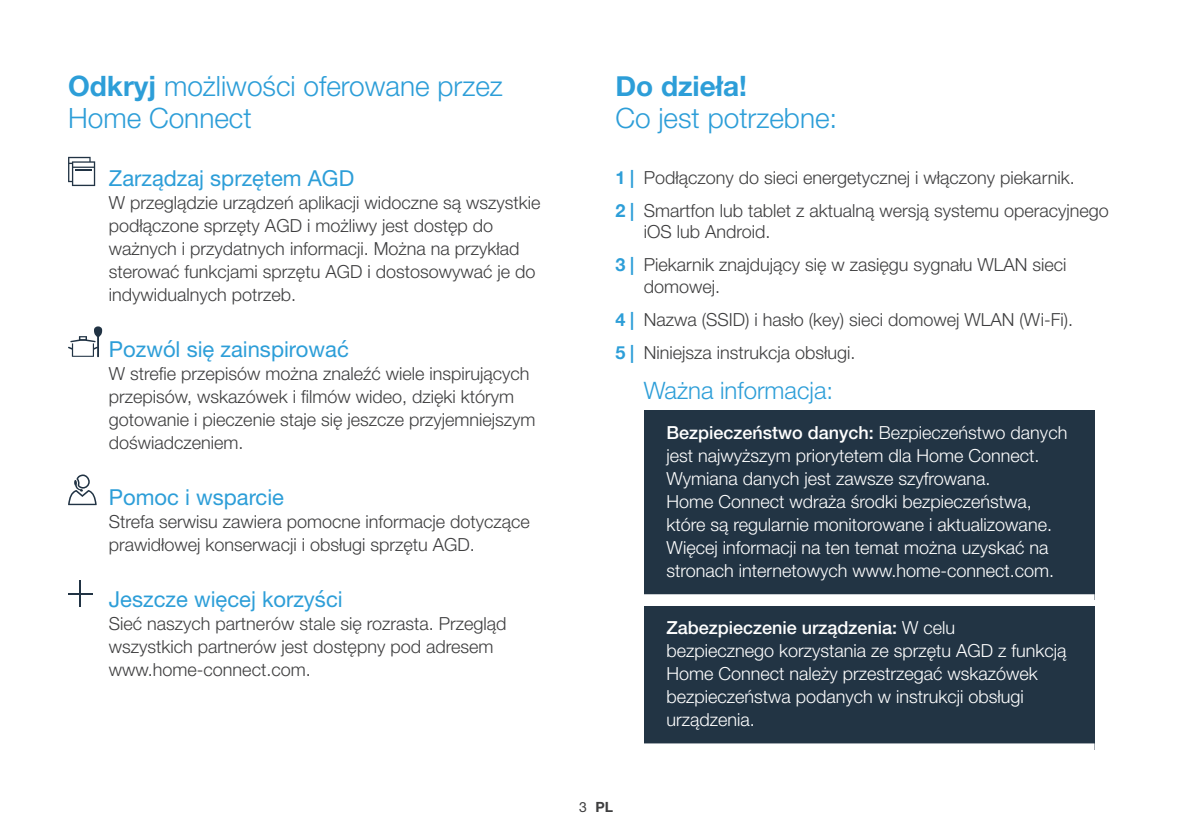
<style>
.page{position:relative;width:1191px;height:840px;background:#fff}
.page>*{position:absolute;margin:0;border:0;box-sizing:border-box;transform-origin:0 0}
.t1{font:300 28px/32px "Helvetica Neue";color:#2d9ed8}
.t2{font:700 28px "Helvetica Neue";color:#2d9ed8}
.t3{font:300 24px "Helvetica Neue";color:#2d9ed8}
.t4{font:22px "Helvetica Neue";color:#2d9ed8}
.t5{font:300 18px/23px "Helvetica Neue";color:#3e3e3f}
.t6{font:300 18px/23px "Helvetica Neue";color:#fff}
.t7{font:700 14px "Helvetica Neue";color:#3e3e3f}
.s1{font-weight:700}
.s2{font-weight:700;color:#2d9ed8}
.s3{font-weight:500}
.s4{font-weight:400}
</style>
<div class="page">
<svg style="left:68px;top:157px;width:27px;height:29px"></svg>
<svg style="left:68px;top:326px;width:34px;height:31px"></svg>
<svg style="left:68px;top:474px;width:29px;height:31px"></svg>
<svg style="left:80px;top:580px;width:1px;height:27px"></svg>
<hr style="left:68px;top:592px;width:25px;height:2px;background:#213344">
<div style="left:643px;top:410px;width:451px;height:189px;background:#223444"></div>
<div style="left:643px;top:594px;width:451px;height:10px;background:#fff"></div>
<div style="left:643px;top:605px;width:451px;height:143px;background:#223444"></div>
<div style="left:643px;top:743px;width:451px;height:10px;background:#fff"></div>
<h1 class="t1" style="left:68px;top:68px;width:436px"><span class="s1">Odkryj</span> możliwości oferowane przez<br>Home Connect</h1>
<p class="t4" style="left:109px;top:162px;width:247px">Zarządzaj sprzętem AGD</p>
<p class="t5" style="left:109px;top:190px;width:433px">W przeglądzie urządzeń aplikacji widoczne są wszystkie podłączone sprzęty AGD i możliwy jest dostęp do ważnych i przydatnych informacji. Można na przykład sterować funkcjami sprzętu AGD i dostosowywać je do indywidualnych potrzeb.</p>
<p class="t4" style="left:109px;top:333px;width:241px">Pozwól się zainspirować</p>
<p class="t5" style="left:109px;top:361px;width:428px">W strefie przepisów można znaleźć wiele inspirujących przepisów, wskazówek i filmów wideo, dzięki którym gotowanie i pieczenie staje się jeszcze przyjemniejszym doświadczeniem.</p>
<p class="t4" style="left:109px;top:481px;width:177px">Pomoc i wsparcie</p>
<p class="t5" style="left:109px;top:508px;width:422px">Strefa serwisu zawiera pomocne informacje dotyczące prawidłowej konserwacji i obsługi sprzętu AGD.</p>
<p class="t4" style="left:109px;top:583px;width:235px">Jeszcze więcej korzyści</p>
<p class="t5" style="left:109px;top:610px;width:399px">Sieć naszych partnerów stale się rozrasta. Przegląd wszystkich partnerów jest dostępny pod adresem www.home-connect.com.</p>
<h1 class="t2" style="left:615px;top:64px;width:133px">Do dzieła!</h1>
<h1 class="t1" style="left:615px;top:100px;width:223px">Co jest potrzebne:</h1>
<p class="t5" style="left:615px;top:159px;width:495px;line-height:33px"><span class="s2">1 |</span> Podłączony do sieci energetycznej i włączony piekarnik.<br><span class="s2">2 |</span> Smartfon lub tablet z aktualną wersją systemu operacyjnego</p>
<p class="t5" style="left:615px;top:214px;width:453px;line-height:33px;text-indent:28px">iOS lub Android.<br><span class="s2">3 |</span> Piekarnik znajdujący się w zasięgu sygnału WLAN sieci</p>
<p class="t5" style="left:615px;top:268px;width:459px;line-height:33px;text-indent:28px">domowej.<br><span class="s2">4 |</span> Nazwa (SSID) i hasło (key) sieci domowej WLAN (Wi-Fi).<br><span class="s2">5 |</span> Niniejsza instrukcja obsługi.</p>
<h2 class="t3" style="left:643px;top:371px;width:191px">Ważna informacja:</h2>
<p class="t6" style="left:666px;top:419px;width:402px"><span class="s3">Bezpieczeństwo danych:</span> Bezpieczeństwo danych jest najwyższym priorytetem dla Home Connect.<br>Wymiana danych jest zawsze szyfrowana.<br>Home Connect wdraża środki bezpieczeństwa, które są regularnie monitorowane i aktualizowane.<br>Więcej informacji na ten temat można uzyskać na stronach internetowych www.home-connect.com.</p>
<p class="t7" style="left:579px;top:795px;width:35px"><span class="s4">3</span> PL</p>
<p class="t6" style="left:666px;top:614px;width:402px"><span class="s3">Zabezpieczenie urządzenia:</span> W celu bezpiecznego korzystania ze sprzętu AGD z funkcją Home Connect należy przestrzegać wskazówek bezpieczeństwa podanych w instrukcji obsługi urządzenia.</p>
</div>
